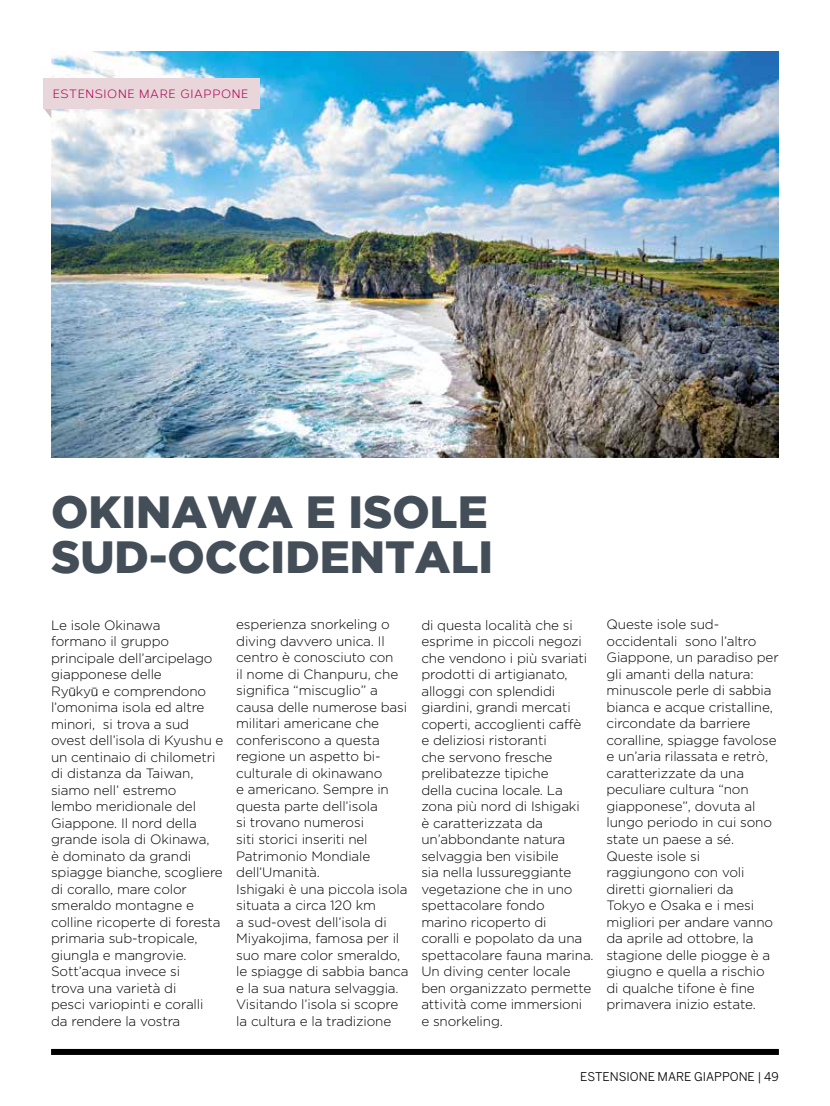
<style>
.page{position:relative;width:830px;height:1106px;background:#fff}
.page>*{position:absolute;margin:0;border:0;box-sizing:border-box;transform-origin:0 0}
.t1{font:900 45px/45px "Gotham";color:#434e58}
.t2{font:300 13.5px/16.5px "Gotham";letter-spacing:-.01em;color:#000}
.t3{font:12px "Benton Sans";color:#000}
.t4{font:12px "Corbert";letter-spacing:.05em;color:#ab004f}
.s1{font-family:"Helvetica"}
</style>
<div class="page">
<div style="left:51px;top:1048px;width:727px;height:6px;background:#000"></div>
<img style="left:51px;top:51px;width:727px;height:406px">
<svg style="left:44px;top:108px;width:7px;height:10px"></svg>
<div style="left:44px;top:78px;width:215px;height:30px;background:#e8d6da"></div>
<p class="t4" style="left:53px;top:85px;width:197px">ESTENSIONE MARE GIAPPONE</p>
<h1 class="t1" style="left:51px;top:488px;width:443px">OKINAWA E ISOLE<br>SUD-OCCIDENTALI</h1>
<p class="t2" style="left:51px;top:616px;width:174px">Le isole Okinawa<br>formano il gruppo principale dell’arcipelago giapponese delle<br>Ry<span class="s1">ū</span>ky<span class="s1">ū</span> e comprendono l’omonima isola ed altre minori, si trova a sud ovest dell’isola di Kyushu e un centinaio di chilometri di distanza da Taiwan, siamo nell’ estremo<br>lembo meridionale del<br>Giappone. Il nord della grande isola di Okinawa,<br>è dominato da grandi spiagge bianche, scogliere di corallo, mare color smeraldo montagne e colline ricoperte di foresta primaria sub-tropicale, giungla e mangrovie.<br>Sott’acqua invece si<br>trova una varietà di<br>pesci variopinti e coralli<br>da rendere la vostra</p>
<p class="t2" style="left:236px;top:616px;width:174px">esperienza snorkeling o diving davvero unica. Il centro è conosciuto con<br>il nome di Chanpuru, che significa “miscuglio” a causa delle numerose basi militari americane che conferiscono a questa regione un aspetto bi&shy;culturale di okinawano<br>e americano. Sempre in questa parte dell’isola<br>si trovano numerosi<br>siti storici inseriti nel<br>Patrimonio Mondiale dell’Umanità.<br>Ishigaki è una piccola isola situata a circa 120 km<br>a sud-ovest dell’isola di<br>Miyakojima, famosa per il suo mare color smeraldo, le spiagge di sabbia banca e la sua natura selvaggia.<br>Visitando l’isola si scopre la cultura e la tradizione</p>
<p class="t2" style="left:421px;top:616px;width:174px">di questa località che si esprime in piccoli negozi che vendono i più svariati prodotti di artigianato, alloggi con splendidi giardini, grandi mercati coperti, accoglienti caffè<br>e deliziosi ristoranti<br>che servono fresche prelibatezze tipiche<br>della cucina locale. La zona più nord di Ishigaki<br>è caratterizzata da un’abbondante natura selvaggia ben visibile<br>sia nella lussureggiante vegetazione che in uno spettacolare fondo marino ricoperto di<br>coralli e popolato da una spettacolare fauna marina.<br>Un diving center locale ben organizzato permette attività come immersioni<br>e snorkeling.</p>
<p class="t2" style="left:606px;top:616px;width:174px">Queste isole sud&shy;occidentali sono l’altro<br>Giappone, un paradiso per gli amanti della natura: minuscole perle di sabbia bianca e acque cristalline, circondate da barriere coralline, spiagge favolose e un’aria rilassata e retrò, caratterizzate da una peculiare cultura “non giapponese”, dovuta al lungo periodo in cui sono state un paese a sé.<br>Queste isole si raggiungono con voli diretti giornalieri da<br>Tokyo e Osaka e i mesi migliori per andare vanno da aprile ad ottobre, la stagione delle piogge è a giugno e quella a rischio di qualche tifone è fine primavera inizio estate.</p>
<p class="t3" style="left:579px;top:1069px;width:200px">ESTENSIONE MARE GIAPPONE | 49</p>
</div>
